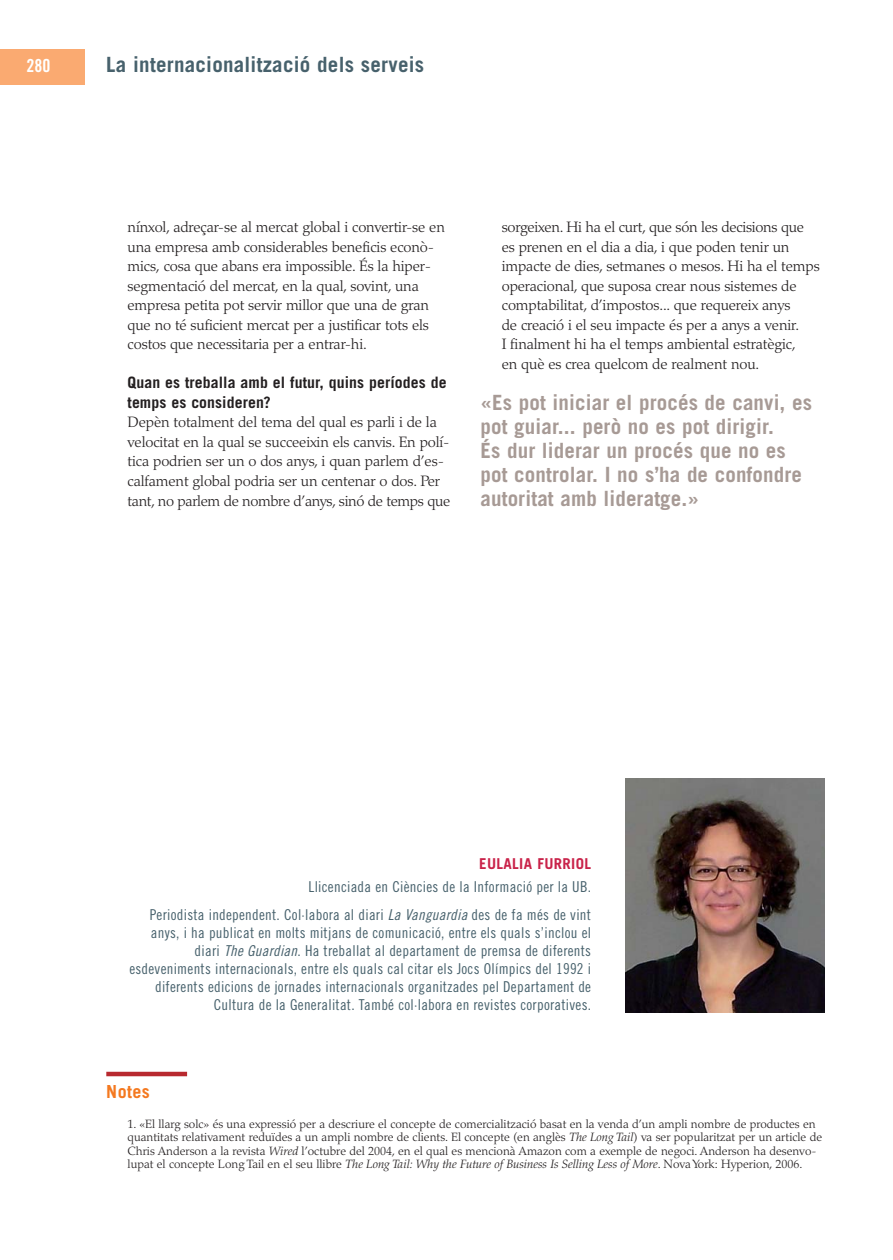
<style>
.page{position:relative;width:893px;height:1260px;background:#fff}
.page>*{position:absolute;margin:0;border:0;box-sizing:border-box;transform-origin:0 0}
.t1{font:700 21px/24px "Trade Gothic";letter-spacing:.005em;color:#a79a95}
.t2{font:700 21px "Trade Gothic";letter-spacing:.01em;color:#47616c}
.t3{font:700 18px "Trade Gothic";letter-spacing:.02em;color:#f47920}
.t4{font:18px "Trade Gothic Bold Cond Twenty";color:#fff}
.t5{font:700 15.75px/19.5px "Trade Gothic";letter-spacing:.005em;color:#231f20}
.t6{font:300 15px/19.5px "Palatino";letter-spacing:-.01em;color:#231f20}
.t7{font:15px/18px "Trade Gothic Cond Eighteen";letter-spacing:.02em;color:#47616c;text-align:right}
.t8{font:700 15px "Trade Gothic";letter-spacing:.02em;color:#c9234a}
.t9{font:300 12px/13.5px "Palatino";color:#231f20}
.s1{font-style:italic}
</style>
<div class="page">
<div style="left:0;top:49px;width:85px;height:36px;background:#faaa71"></div>
<div style="left:106px;top:1071px;width:81px;height:5px;background:#b8292f"></div>
<img style="left:625px;top:778px;width:200px;height:234px">
<p class="t4" style="left:26px;top:59px;width:25px">280</p>
<h1 class="t2" style="left:106px;top:56px;width:319px">La internacionalització dels serveis</h1>
<p class="t6" style="left:128px;top:219px;width:319px">nínxol, adreçar-se al mercat global i convertir-se en una empresa amb considerables beneficis econò&shy;mics, cosa que abans era impossible. És la hiper&shy;segmentació del mercat, en la qual, sovint, una empresa petita pot servir millor que una de gran que no té suficient mercat per a justificar tots els costos que necessitaria per a entrar-hi.</p>
<p class="t5" style="left:128px;top:374px;width:321px">Quan es treballa amb el futur, quins períodes de temps es consideren?</p>
<p class="t6" style="left:128px;top:414px;width:324px">Depèn totalment del tema del qual es parli i de la velocitat en la qual se succeeixin els canvis. En polí&shy;tica podrien ser un o dos anys, i quan parlem d’es&shy;calfament global podria ser un centenar o dos. Per tant, no parlem de nombre d’anys, sinó de temps que</p>
<p class="t6" style="left:502px;top:219px;width:320px">sorgeixen. Hi ha el curt, que són les decisions que es prenen en el dia a dia, i que poden tenir un impacte de dies, setmanes o mesos. Hi ha el temps operacional, que suposa crear nous sistemes de comptabilitat, d’impostos... que requereix anys<br>de creació i el seu impacte és per a anys a venir.<br>I finalment hi ha el temps ambiental estratègic,<br>en què es crea quelcom de realment nou.</p>
<h1 class="t1" style="left:480px;top:392px;width:333px">«Es pot iniciar el procés de canvi, es pot guiar... però no es pot dirigir.<br>És dur liderar un procés que no es pot controlar. I no s’ha de confondre autoritat amb lideratge.»</h1>
<p class="t8" style="left:479px;top:857px;width:113px">EULALIA FURRIOL</p>
<p class="t7" style="left:150px;top:873px;width:443px;line-height:27.8px">Llicenciada en Ciències de la Informació per la UB.<br>Periodista independent. Col·labora al diari <span class="s1">La Vanguardia</span>des de fa més de vint</p>
<p class="t7" style="left:129px;top:924px;width:463px">anys, i ha publicat en molts mitjans de comunicació, entre els quals s’inclou el diari <span class="s1">The Guardian</span>. Ha treballat al departament de premsa de diferents esdeveniments internacionals, entre els quals cal citar els Jocs Olímpics del 1992 i diferents edicions de jornades internacionals organitzades pel Departament de Cultura de la Generalitat. També col·labora en revistes corporatives.</p>
<p class="t3" style="left:106px;top:1084px;width:45px">Notes</p>
<p class="t9" style="left:128px;top:1117px;width:696px">1. «El llarg solc» és una expressió per a descriure el concepte de comercialització basat en la venda d’un ampli nombre de productes en quantitats relativament reduïdes a un ampli nombre de clients. El concepte (en anglès <span class="s1">The Long Tail</span>) va ser popularitzat per un article de Chris Anderson a la revista <span class="s1">Wired</span> l’octubre del 2004, en el qual es mencionà Amazon com a exemple de negoci. Anderson ha desenvo&shy;lupat el concepte Long Tail en el seu llibre <span class="s1">The Long Tail: Why the Future of Business Is Selling Less of More</span>. Nova York: Hyperion, 2006.</p>
</div>
